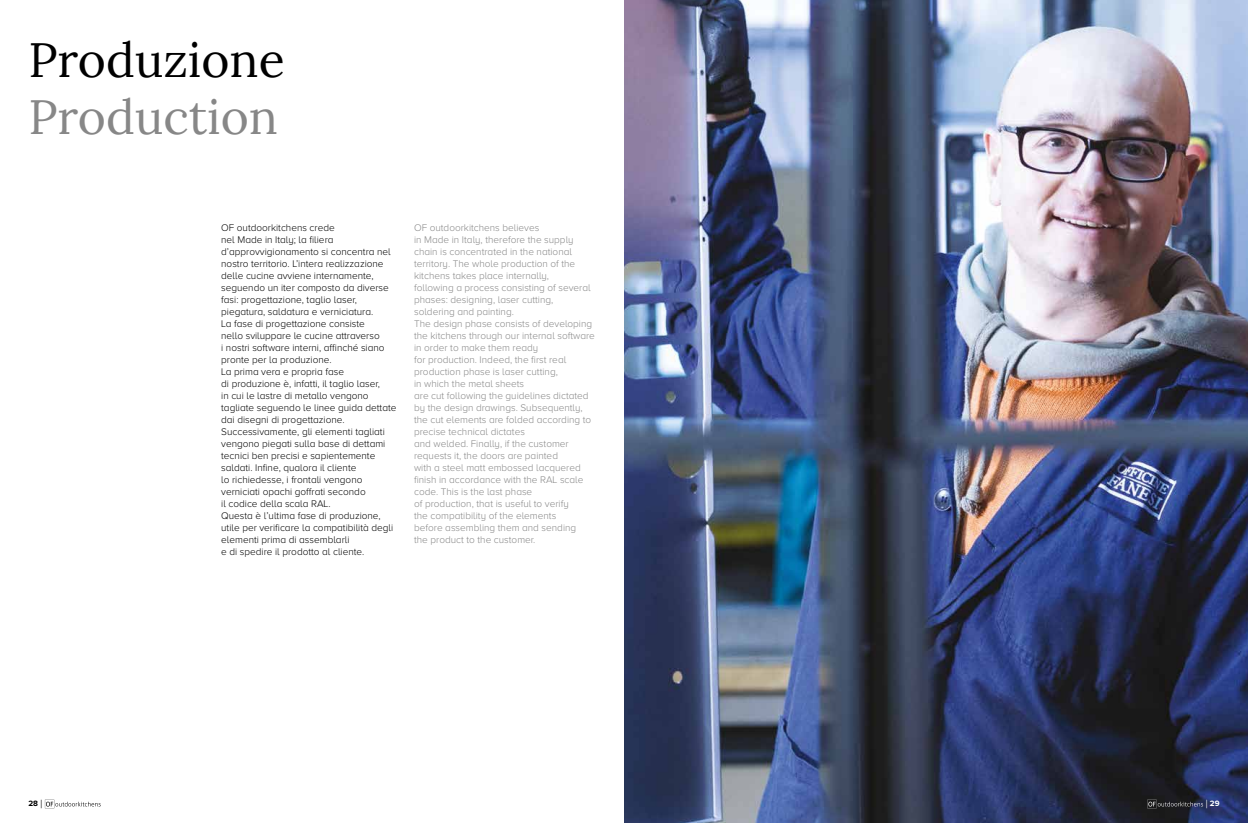
<style>
.page{position:relative;width:1248px;height:823px;background:#fff}
.page>*{position:absolute;margin:0;border:0;box-sizing:border-box;transform-origin:0 0}
.t1{font:48px "Lora";color:#000}
.t2{font:48px "Lora";color:#878787}
.t3{font:300 10px/12px "Proxima Nova A";color:#000}
.t4{font:300 10px/12px "Proxima Nova A";color:#878787}
.t5{font:700 8px "Proxima Nova A";color:#000}
.t6{font:700 8px "Proxima Nova A";color:#fff}
.s1{font-weight:300;font-size:12px}
</style>
<div class="page">
<img style="left:624px;top:0;width:623px;height:822px">
<svg style="left:45px;top:799px;width:56px;height:8px"></svg>
<svg style="left:1147px;top:799px;width:55px;height:8px"></svg>
<h1 class="t1" style="left:28px;top:23px;width:258px">Produzione</h1>
<h1 class="t2" style="left:28px;top:81px;width:251px">Production</h1>
<p class="t3" style="left:221px;top:221px;width:177px">OF outdoorkitchens crede<br>nel Made in Italy; la filiera d’approvvigionamento si concentra nel nostro territorio. L’intera realizzazione delle cucine avviene internamente, seguendo un iter composto da diverse fasi: progettazione, taglio laser, piegatura, saldatura e verniciatura.<br>La fase di progettazione consiste<br>nello sviluppare le cucine attraverso<br>i nostri software interni, affinché siano pronte per la produzione.<br>La prima vera e propria fase<br>di produzione è, infatti, il taglio laser,<br>in cui le lastre di metallo vengono tagliate seguendo le linee guida dettate dai disegni di progettazione.<br>Successivamente, gli elementi tagliati vengono piegati sulla base di dettami tecnici ben precisi e sapientemente saldati. Infine, qualora il cliente<br>lo richiedesse, i frontali vengono verniciati opachi goffrati secondo<br>il codice della scala RAL.<br>Questa è l’ultima fase di produzione, utile per verificare la compatibilità degli elementi prima di assemblarli<br>e di spedire il prodotto al cliente.</p>
<p class="t4" style="left:414px;top:221px;width:182px">OF outdoorkitchens believes<br>in Made in Italy, therefore the supply chain is concentrated in the national territory. The whole production of the kitchens takes place internally,<br>following a process consisting of several phases: designing, laser cutting, soldering and painting.<br>The design phase consists of developing the kitchens through our internal software in order to make them ready<br>for production. Indeed, the first real production phase is laser cutting,<br>in which the metal sheets<br>are cut following the guidelines dictated by the design drawings. Subsequently, the cut elements are folded according to precise technical dictates<br>and welded. Finally, if the customer requests it, the doors are painted<br>with a steel matt embossed lacquered finish in accordance with the RAL scale code. This is the last phase<br>of production, that is useful to verify<br>the compatibility of the elements<br>before assembling them and sending<br>the product to the customer.</p>
<p class="t5" style="left:28px;top:798px;width:16px">28 <span class="s1">|</span></p>
<p class="t6" style="left:1205px;top:798px;width:16px"><span class="s1">|</span> 29</p>
</div>
